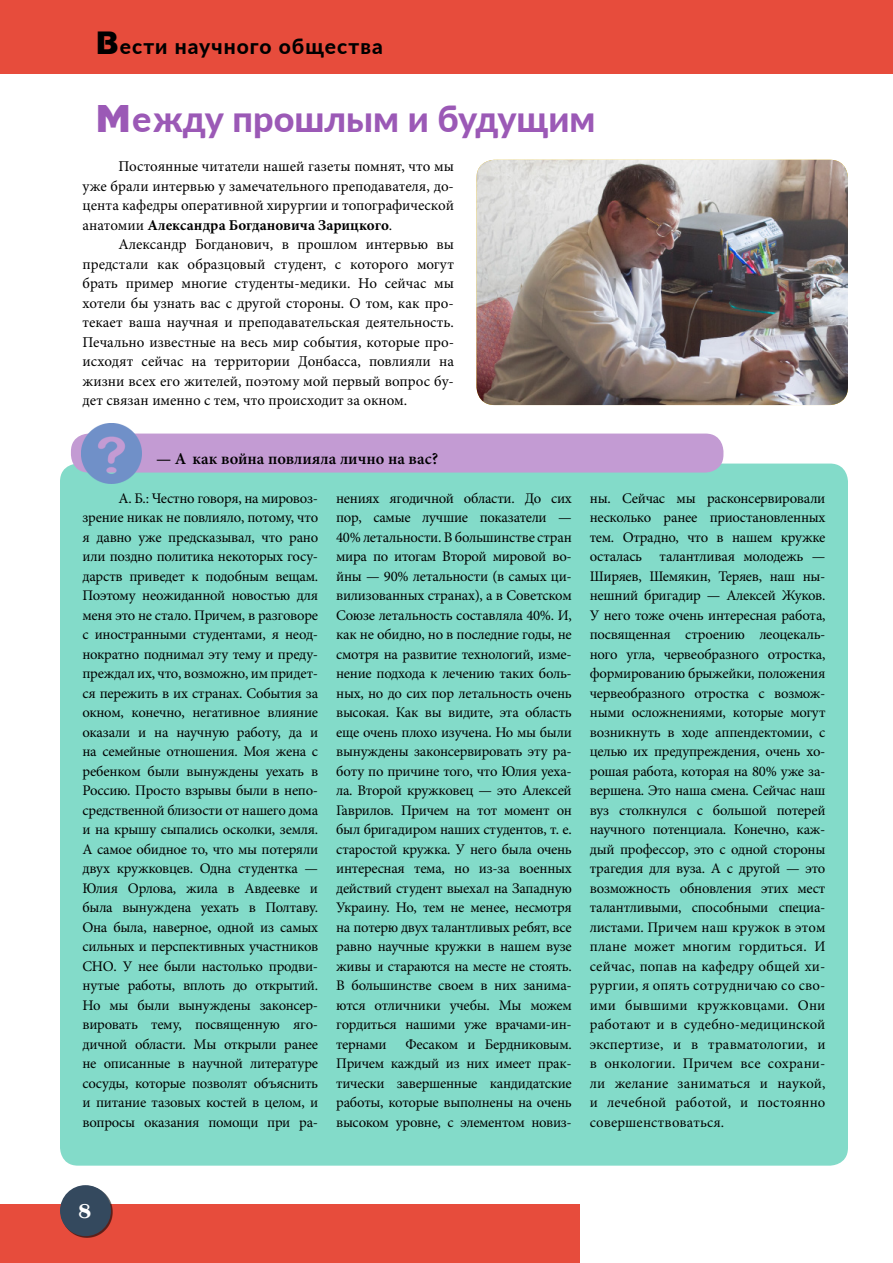
<style>
.page{position:relative;width:893px;height:1263px;background:#fff}
.page>*{position:absolute;margin:0;border:0;box-sizing:border-box;transform-origin:0 0}
.t1{font:800 36px "Lato";color:#9b59b6}
.t2{font:800 21px "Lato";letter-spacing:.05em;color:#000}
.t3{font:700 21px "Britannic";color:#fff}
.t4{font:600 16.5px "Minion Pro";color:#000}
.t5{font:15px/19.5px "Minion Pro";color:#000;text-align:justify}
.t6{font:14.7px/19.5px "Minion Pro";letter-spacing:-.02em;color:#000;text-align:justify}
.s1{font-family:"Adver Gothic";font-weight:400;font-size:30px}
.s2{font-family:"Adver Gothic";font-weight:400}
.s3{font-weight:700}
</style>
<div class="page">
<div style="left:0;top:0;width:893px;height:74px;background:#e74c3c"></div>
<div style="left:0;top:1204px;width:579px;height:59px;background:#e74c3c"></div>
<div style="left:61px;top:1186px;width:51px;height:51px;background:#000;opacity:.6"></div>
<div style="left:60px;top:1185px;width:51px;height:51px;background:#34495e;border-radius:50%"></div>
<div style="left:60px;top:464px;width:788px;height:702px;background:#83dbc9;border-radius:18px"></div>
<img style="left:476px;top:160px;width:372px;height:245px">
<div style="left:71px;top:434px;width:652px;height:39px;background:#c39bd3;border-radius:18px"></div>
<img style="left:81px;top:423px;width:60px;height:60px">
<h2 class="t2" style="left:96px;top:31px;width:288px"><span class="s1">В</span>ести научного общества</h2>
<h1 class="t1" style="left:96px;top:92px;width:501px"><span class="s2">М</span>ежду прошлым и будущим</h1>
<p class="t5" style="left:82px;top:157px;width:373px;text-indent:36px">Постоянные читатели нашей газеты помнят, что мы уже брали интервью у замечательного преподавателя, до&shy;цента кафедры оперативной хирургии и топографической анатомии <span class="s3">Александра Богдановича Зарицкого</span>.</p>
<p class="t5" style="left:82px;top:235px;width:373px;text-indent:36px">Александр Богданович, в прошлом интервью вы предстали как образцовый студент, с которого могут брать пример многие студенты-медики. Но сейчас мы хотели бы узнать вас с другой стороны. О том, как про&shy;текает ваша научная и преподавательская деятельность.<br>Печально известные на весь мир события, которые про&shy;исходят сейчас на территории Донбасса, повлияли на жизни всех его жителей, поэтому мой первый вопрос бу&shy;дет связан именно с тем, что происходит за окном.</p>
<p class="t4" style="left:156px;top:447px;width:284px">— А как война повлияла лично на вас?</p>
<p class="t6" style="left:82px;top:488px;width:237px;text-indent:36px">А. Б.: Честно говоря, на мировоз&shy;зрение никак не повлияло, потому, что я давно уже предсказывал, что рано или поздно политика некоторых госу&shy;дарств приведет к подобным вещам.<br>Поэтому неожиданной новостью для меня это не стало. Причем, в разговоре с иностранными студентами, я неод&shy;нократно поднимал эту тему и преду&shy;преждал их, что, возможно, им придет&shy;ся пережить в их странах. События за окном, конечно, негативное влияние оказали и на научную работу, да и на семейные отношения. Моя жена с ребенком были вынуждены уехать в Россию. Просто взрывы были в непо&shy;средственной близости от нашего дома и на крышу сыпались осколки, земля.<br>А самое обидное то, что мы потеряли двух кружковцев. Одна студентка — Юлия Орлова, жила в Авдеевке и была вынуждена уехать в Полтаву.<br>Она была, наверное, одной из самых сильных и перспективных участников СНО. У нее были настолько продви&shy;нутые работы, вплоть до открытий.<br>Но мы были вынуждены законсер&shy;вировать тему, посвященную яго&shy;дичной области. Мы открыли ранее не описанные в научной литературе сосуды, которые позволят объяснить и питание тазовых костей в целом, и вопросы оказания помощи при ра-</p>
<p class="t6" style="left:336px;top:488px;width:237px">нениях ягодичной области. До сих пор, самые лучшие показатели — 40% летальности. В большинстве стран мира по итогам Второй мировой во&shy;йны — 90% летальности (в самых ци&shy;вилизованных странах), а в Советском Союзе летальность составляла 40%. И, как не обидно, но в последние годы, не смотря на развитие технологий, изме&shy;нение подхода к лечению таких боль&shy;ных, но до сих пор летальность очень высокая. Как вы видите, эта область еще очень плохо изучена. Но мы были вынуждены законсервировать эту ра&shy;боту по причине того, что Юлия уеха&shy;ла. Второй кружковец — это Алексей Гаврилов. Причем на тот момент он был бригадиром наших студентов, т. е. старостой кружка. У него была очень интересная тема, но из-за военных действий студент выехал на Западную Украину. Но, тем не менее, несмотря на потерю двух талантливых ребят, все равно научные кружки в нашем вузе живы и стараются на месте не стоять.<br>В большинстве своем в них занима&shy;ются отличники учебы. Мы можем гордиться нашими уже врачами-ин&shy;тернами</p>
<p class="t6" style="left:336px;top:1034px;width:237px;text-indent:69px">Фесаком и Бердниковым.<br>Причем каждый из них имеет прак&shy;тически завершенные кандидатские работы, которые выполнены на очень высоком уровне, с элементом новиз-</p>
<p class="t6" style="left:590px;top:488px;width:237px">ны. Сейчас мы расконсервировали несколько ранее приостановленных тем. Отрадно, что в нашем кружке осталась талантливая молодежь — Ширяев, Шемякин, Теряев, наш ны&shy;нешний бригадир — Алексей Жуков.<br>У него тоже очень интересная работа, посвященная строению леоцекаль&shy;ного угла, червеобразного отростка, формированию брыжейки, положения червеобразного отростка с возмож&shy;ными осложнениями, которые могут возникнуть в ходе аппендектомии, с целью их предупреждения, очень хо&shy;рошая работа, которая на 80% уже за&shy;вершена. Это наша смена. Сейчас наш вуз столкнулся с большой потерей научного потенциала. Конечно, каж&shy;дый профессор, это с одной стороны трагедия для вуза. А с другой — это возможность обновления этих мест талантливыми, способными специа&shy;листами. Причем наш кружок в этом плане может многим гордиться. И сейчас, попав на кафедру общей хи&shy;рургии, я опять сотрудничаю со сво&shy;ими бывшими кружковцами. Они работают и в судебно-медицинской экспертизе, и в травматологии, и в онкологии. Причем все сохрани&shy;ли желание заниматься и наукой, и лечебной работой, и постоянно совершенствоваться.</p>
<h2 class="t3" style="left:78px;top:1199px;width:14px">8</h2>
</div>
